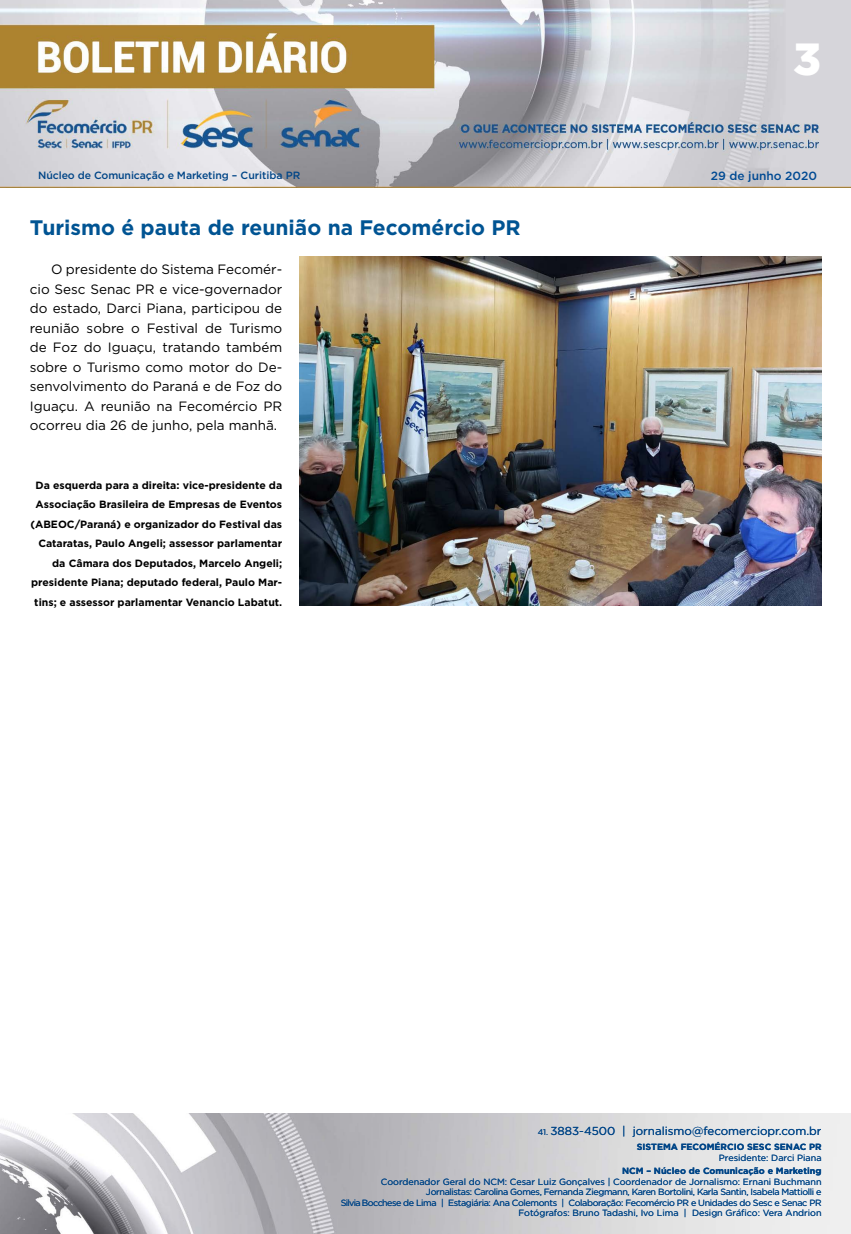
<style>
.page{position:relative;width:851px;height:1234px;background:#fff}
.page>*{position:absolute;margin:0;border:0;box-sizing:border-box;transform-origin:0 0}
.t1{font:900 45px "Gotham";color:#fff}
.t2{font:700 21px "Gotham";color:#005493}
.t3{font:13.5px/19.5px "Gotham";color:#000;text-align:justify}
.t4{font:500 11.85px "Gotham";color:#004a93}
.t5{font:11.55px "Gotham";color:#004587}
.t6{font:700 10.5px/19.5px "Gotham";color:#000;text-align:right}
.t7{font:500 10.5px "Gotham";letter-spacing:-.01em;color:#004587}
.t8{font:9px/10.5px "Gotham";letter-spacing:-.04em;color:#004587;text-align:right}
.t9{font:700 9px "Gotham";color:#004587}
.t10{font:9px "Gotham";color:#004587}
.s1{font-size:8.25px}
</style>
<div class="page">
<img style="left:0;top:0;width:850px;height:188px">
<img style="left:0;top:1113px;width:850px;height:120px">
<img style="left:299px;top:256px;width:522px;height:350px">
<h1 class="t1" style="left:793px;top:28px;width:29px">3</h1>
<p class="t7" style="left:38px;top:168px;width:264px">Núcleo de Comunicação e Marketing – Curitiba PR</p>
<h3 class="t4" style="left:710px;top:167px;width:108px">29 de junho 2020</h3>
<h2 class="t2" style="left:30px;top:214px;width:492px">Turismo é pauta de reunião na Fecomércio PR</h2>
<p class="t3" style="left:30px;top:259px;width:254px;text-indent:21px">O presidente do Sistema Fecomér&shy;cio Sesc Senac PR e vice-governador do estado, Darci Piana, participou de reunião sobre o Festival de Turismo de Foz do Iguaçu, tratando também sobre o Turismo como motor do De&shy;senvolvimento do Paraná e de Foz do Iguaçu. A reunião na Fecomércio PR ocorreu dia 26 de junho, pela manhã.</p>
<p class="t6" style="left:30px;top:475px;width:253px">Da esquerda para a direita: vice-presidente da Associação Brasileira de Empresas de Eventos (ABEOC/Paraná) e organizador do Festival das Cataratas, Paulo Angeli; assessor parlamentar da Câmara dos Deputados, Marcelo Angeli; presidente Piana; deputado federal, Paulo Mar&shy;tins; e assessor parlamentar Venancio Labatut.</p>
<p class="t5" style="left:537px;top:1123px;width:285px"><span class="s1">41.</span> 3883-4500 | jornalismo@fecomerciopr.com.br</p>
<p class="t9" style="left:636px;top:1140px;width:186px">SISTEMA FECOMÉRCIO SESC SENAC PR</p>
<p class="t10" style="left:718px;top:1151px;width:104px">Presidente: Darci Piana</p>
<p class="t9" style="left:622px;top:1164px;width:201px">NCM – Núcleo de Comunicação e Marketing</p>
<p class="t8" style="left:341px;top:1175px;width:482px">Coordenador Geral do NCM: Cesar Luiz Gonçalves | Coordenador de Jornalismo: Ernani Buchmann Jornalistas: Carolina Gomes, Fernanda Ziegmann, Karen Bortolini, Karla Santin, Isabela Mattiolli e<br>Silvia Bocchese de Lima | Estagiária: Ana Colemonts | Colaboração: Fecomércio PR e Unidades do Sesc e Senac PR Fotógrafos: Bruno Tadashi, Ivo Lima | Design Gráfico: Vera Andrion</p>
</div>
